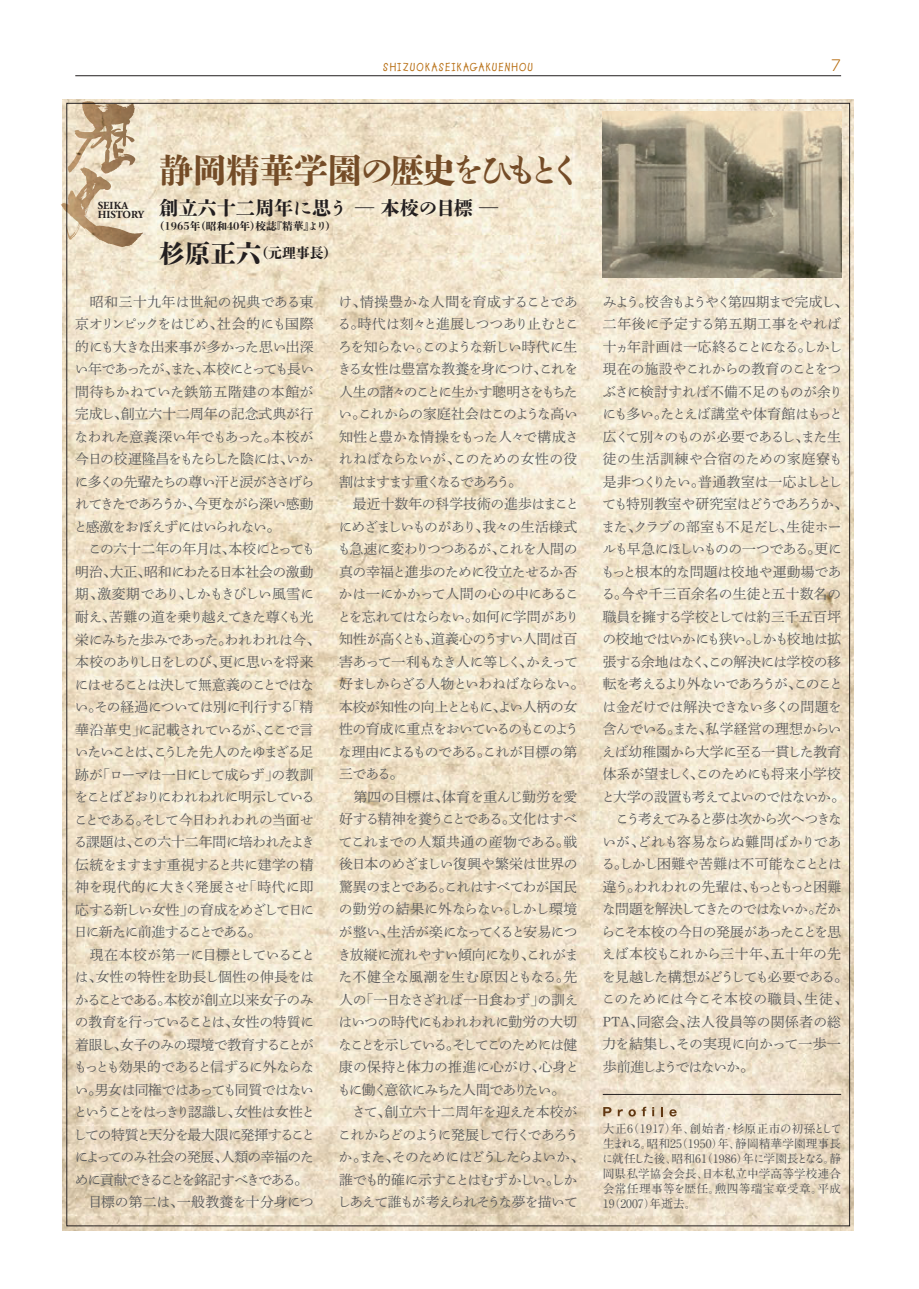
<style>
.page{position:relative;width:919px;height:1289px;background:#fff}
.page>*{position:absolute;margin:0;border:0;box-sizing:border-box;transform-origin:0 0}
.t1{font:800 34.05px "Shuei Shogo M Sen";letter-spacing:-.08em;color:#744c27}
.t2{font:800 19.2px "Shuei Shogo M Sen";color:#231f20}
.t3{font:300 14.85px "UD Shin Go NT Pro";color:#b76d11}
.t4{font:13.8px/22.5px "Shuei Min Pr 5 L";letter-spacing:-.045em;color:#57585a}
.t5{font:800 13.8px "Shuei Shogo M Sen";color:#231f20}
.t6{font:700 11.7px/15px "A1 Mincho Std";letter-spacing:.005em;color:#57585a;text-align:justify}
.t7{font:700 11.7px "Lemonade ICG";letter-spacing:.1em;color:#b76d11}
.t8{font:700 10.8px "Adobe Garamond";color:#231f20}
.t9{font:800 10.65px "Shuei Shogo M Sen";color:#231f20}
.s1{font-size:25.5px}
</style>
<div class="page">
<img style="left:62px;top:99px;width:791px;height:1131px">
<hr style="left:75px;top:75px;width:766px;height:1px;background:#231f20">
<img style="left:602px;top:112px;width:239px;height:166px">
<svg style="left:70px;top:218px;width:73px;height:18px"></svg>
<svg style="left:603px;top:1106px;width:8px;height:10px"></svg>
<svg style="left:617px;top:1109px;width:5px;height:7px"></svg>
<svg style="left:628px;top:1109px;width:7px;height:7px"></svg>
<svg style="left:641px;top:1106px;width:13px;height:10px"></svg>
<svg style="left:661px;top:1106px;width:2px;height:10px"></svg>
<svg style="left:669px;top:1109px;width:7px;height:7px"></svg>
<hr style="left:602px;top:1094px;width:239px;height:1px;background:#231f20">
<p class="t7" style="left:383px;top:60px;width:151px">SHIZUOKASEIKAGAKUENHOU</p>
<p class="t3" style="left:831px;top:54px;width:11px">7</p>
<p class="t8" style="left:98px;top:199px;width:32px">SEIKA</p>
<p class="t8" style="left:98px;top:209px;width:48px">HISTORY</p>
<p class="t1" style="left:159px;top:145px;width:425px">静岡精華学園の歴史をひもとく</p>
<p class="t2" style="left:159px;top:193px;width:348px">創立六十二周年に思う －本校の目標－</p>
<p class="t9" style="left:154px;top:218px;width:183px">（1965年（昭和40年）校誌『精華』より）</p>
<p class="t5" style="left:159px;top:243px;width:180px"><span class="s1">杉原正六</span>（元理事長）</p>
<p class="t4" style="left:74px;top:288px;width:248px">　昭和三十九年は世紀の祝典である東京オリンピックをはじめ、社会的にも国際的にも大きな出来事が多かった思い出深い年であったが、また、本校にとっても長い間待ちかねていた鉄筋五階建の本館が完成し、創立六十二周年の記念式典が行なわれた意義深い年でもあった。本校が今日の校運隆昌をもたらした陰には、いかに多くの先輩たちの尊い汗と涙がささげられてきたであろうか、今更ながら深い感動と感激をおぼえずにはいられない。<br>　この六十二年の年月は、本校にとっても明治、大正、昭和にわたる日本社会の激動期、激変期であり、しかもきびしい風雪に耐え、苦難の道を乗り越えてきた尊くも光栄にみちた歩みであった。われわれは今、本校のありし日をしのび、更に思いを将来にはせることは決して無意義のことではない。その経過については別に刊行する「精華沿革史」に記載されているが、ここで言いたいことは、こうした先人のたゆまざる足跡が「ローマは一日にして成らず」の教訓をことばどおりにわれわれに明示していることである。そして今日われわれの当面せる課題は、この六十二年間に培われたよき伝統をますます重視すると共に建学の精神を現代的に大きく発展させ「時代に即応する新しい女性」の育成をめざして日に日に新たに前進することである。<br>　現在本校が第一に目標としていることは、女性の特性を助長し個性の伸長をはかることである。本校が創立以来女子のみの教育を行っていることは、女性の特質に着眼し、女子のみの環境で教育することがもっとも効果的であると信ずるに外ならない。男女は同権ではあっても同質ではないということをはっきり認識し、女性は女性としての特質と天分を最大限に発揮することによってのみ社会の発展、人類の幸福のために貢献できることを銘記すべきである。　目標の第二は、一般教養を十分身につ</p>
<p class="t4" style="left:337px;top:288px;width:248px">け、情操豊かな人間を育成することである。時代は刻々と進展しつつあり止むところを知らない。このような新しい時代に生きる女性は豊富な教養を身につけ、これを人生の諸々のことに生かす聰明さをもちたい。これからの家庭社会はこのような高い知性と豊かな情操をもった人々で構成されねばならないが、このための女性の役割はますます重くなるであろう。<br>　最近十数年の科学技術の進歩はまことにめざましいものがあり、我々の生活様式も急速に変わりつつあるが、これを人間の真の幸福と進歩のために役立たせるか否かは一にかかって人間の心の中にあることを忘れてはならない。如何に学問があり知性が高くとも、道義心のうすい人間は百害あって一利もなき人に等しく、かえって好ましからざる人物といわねばならない。本校が知性の向上とともに、よい人柄の女性の育成に重点をおいているのもこのような理由によるものである。これが目標の第三である。<br>　第四の目標は、体育を重んじ勤労を愛好する精神を養うことである。文化はすべてこれまでの人類共通の産物である。戦後日本のめざましい復興や繁栄は世界の驚異のまとである。これはすべてわが国民の勤労の結果に外ならない。しかし環境が整い、生活が楽になってくると安易につき放縦に流れやすい傾向になり、これがまた不健全な風潮を生む原因ともなる。先人の「一日なさざれば一日食わず」の訓えはいつの時代にもわれわれに勤労の大切なことを示している。そしてこのためには健康の保持と体力の推進に心がけ、心身ともに働く意欲にみちた人間でありたい。<br>　さて、創立六十二周年を迎えた本校がこれからどのように発展して行くであろうか。また、そのためにはどうしたらよいか、誰でも的確に示すことはむずかしい。しかしあえて誰もが考えられそうな夢を描いて</p>
<p class="t4" style="left:601px;top:288px;width:248px">みよう。校舎もようやく第四期まで完成し、二年後に予定する第五期工事をやれば十ヵ年計画は一応終ることになる。しかし現在の施設やこれからの教育のことをつぶさに検討すれば不備不足のものが余りにも多い。たとえば講堂や体育館はもっと広くて別々のものが必要であるし、また生徒の生活訓練や合宿のための家庭寮も是非つくりたい。普通教室は一応よしとしても特別教室や研究室はどうであろうか、また、クラブの部室も不足だし、生徒ホールも早急にほしいものの一つである。更にもっと根本的な問題は校地や運動場である。今や千三百余名の生徒と五十数名の職員を擁する学校としては約三千五百坪の校地ではいかにも狭い。しかも校地は拡張する余地はなく、この解決には学校の移転を考えるより外ないであろうが、このことは金だけでは解決できない多くの問題を含んでいる。また、私学経営の理想からいえば幼稚園から大学に至る一貫した教育体系が望ましく、このためにも将来小学校と大学の設置も考えてよいのではないか。　こう考えてみると夢は次から次へつきないが、どれも容易ならぬ難問ばかりである。しかし困難や苦難は不可能なこととは違う。われわれの先輩は、もっともっと困難な問題を解決してきたのではないか。だからこそ本校の今日の発展があったことを思えば本校もこれから三十年、五十年の先を見越した構想がどうしても必要である。このためには今こそ本校の職員、生徒、<br>PTA、同窓会、法人役員等の関係者の総力を結集し、その実現に向かって一歩一歩前進しようではないか。</p>
<p class="t6" style="left:601px;top:1118px;width:242px">大正6（1917）年、創始者・杉原正市の初孫として生まれる。昭和25（1950）年、静岡精華学園理事長に就任した後、昭和61（1986）年に学園長となる。静岡県私学協会会長、日本私立中学高等学校連合会常任理事等を歴任。勲四等瑞宝章受章。平成19（2007）年逝去。</p>
</div>
